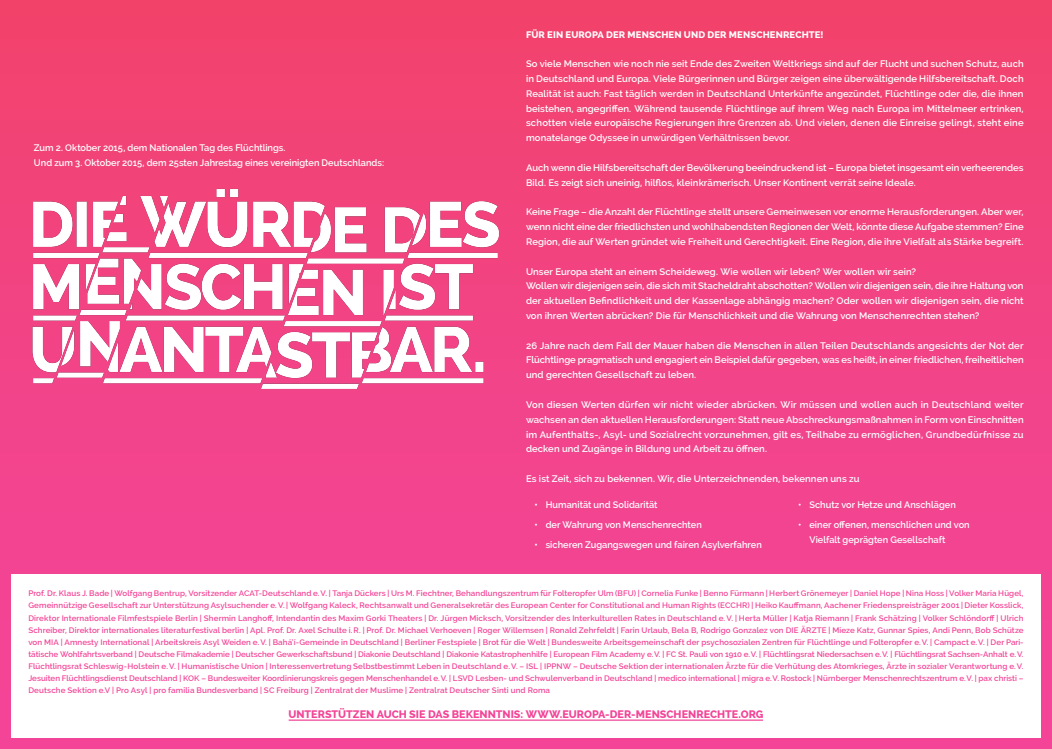
<style>
.page{position:relative;width:1052px;height:749px;background:#fff}
.page>*{position:absolute;margin:0;border:0;box-sizing:border-box;transform-origin:0 0}
.t1{font:800 10.9px "Raleway";color:#f34497}
.t2{font:600 9.5px/14.8px "Raleway";letter-spacing:.005em;color:#fff;text-align:justify}
.t3{font:800 9.5px "Raleway";letter-spacing:.01em;color:#fff}
.t4{font:600 8px/12px "Raleway";letter-spacing:.015em;color:#f34497;text-align:justify}
</style>
<div class="page">
<div style="left:0;top:0;width:1052px;height:748px;background:linear-gradient(to bottom,#f13e6b,#f451a4)"></div>
<div style="left:11px;top:574px;width:1029px;height:163px;background:#fff"></div>
<hr style="left:289px;top:719px;width:474px;height:1px;background:#f34497">
<img style="left:3px;top:158px;width:511px;height:260px">
<p class="t2" style="left:34px;top:140px;width:352px">Zum 2. Oktober 2015, dem Nationalen Tag des Flüchtlings.<br>Und zum 3. Oktober 2015, dem 25sten Jahrestag eines vereinigten Deutschlands:</p>
<p class="t3" style="left:526px;top:29px;width:299px">FÜR EIN EUROPA DER MENSCHEN UND DER MENSCHENRECHTE!</p>
<p class="t2" style="left:526px;top:56px;width:499px">So viele Menschen wie noch nie seit Ende des Zweiten Weltkriegs sind auf der Flucht und suchen Schutz, auch in Deutschland und Europa. Viele Bürgerinnen und Bürger zeigen eine überwältigende Hilfsbereitschaft. Doch Realität ist auch: Fast täglich werden in Deutschland Unterkünfte angezündet, Flüchtlinge oder die, die ihnen beistehen, angegriffen. Während tausende Flüchtlinge auf ihrem Weg nach Europa im Mittelmeer ertrinken, schotten viele europäische Regierungen ihre Grenzen ab. Und vielen, denen die Einreise gelingt, steht eine monatelange Odyssee in unwürdigen Verhältnissen bevor.</p>
<p class="t2" style="left:526px;top:160px;width:499px">Auch wenn die Hilfsbereitschaft der Bevölkerung beeindruckend ist – Europa bietet insgesamt ein verheerendes<br>Bild. Es zeigt sich uneinig, hilflos, kleinkrämerisch. Unser Kontinent verrät seine Ideale.</p>
<p class="t2" style="left:526px;top:204px;width:499px">Keine Frage – die Anzahl der Flüchtlinge stellt unsere Gemeinwesen vor enorme Herausforderungen. Aber wer, wenn nicht eine der friedlichsten und wohlhabendsten Regionen der Welt, könnte diese Aufgabe stemmen? Eine Region, die auf Werten gründet wie Freiheit und Gerechtigkeit. Eine Region, die ihre Vielfalt als Stärke begreift.</p>
<p class="t2" style="left:526px;top:264px;width:499px;text-align:left">Unser Europa steht an einem Scheideweg. Wie wollen wir leben? Wer wollen wir sein?<br>Wollen wir diejenigen sein, die sich mit Stacheldraht abschotten? Wollen wir diejenigen sein, die ihre Haltung von der aktuellen Befindlichkeit und der Kassenlage abhängig machen? Oder wollen wir diejenigen sein, die nicht von ihren Werten abrücken? Die für Menschlichkeit und die Wahrung von Menschenrechten stehen?</p>
<p class="t2" style="left:526px;top:338px;width:499px">26 Jahre nach dem Fall der Mauer haben die Menschen in allen Teilen Deutschlands angesichts der Not der Flüchtlinge pragmatisch und engagiert ein Beispiel dafür gegeben, was es heißt, in einer friedlichen, freiheitlichen und gerechten Gesellschaft zu leben.</p>
<p class="t2" style="left:526px;top:397px;width:499px">Von diesen Werten dürfen wir nicht wieder abrücken. Wir müssen und wollen auch in Deutschland weiter wachsen an den aktuellen Herausforderungen: Statt neue Abschreckungsmaßnahmen in Form von Einschnitten im Aufenthalts-, Asyl- und Sozialrecht vorzunehmen, gilt es, Teilhabe zu ermöglichen, Grundbedürfnisse zu decken und Zugänge in Bildung und Arbeit zu öffnen.</p>
<p class="t2" style="left:526px;top:471px;width:335px">Es ist Zeit, sich zu bekennen. Wir, die Unterzeichnenden, bekennen uns zu</p>
<p class="t2" style="left:534px;top:497px;width:125px">• Humanität und Solidarität</p>
<p class="t2" style="left:534px;top:517px;width:169px">• der Wahrung von Menschenrechten</p>
<p class="t2" style="left:534px;top:537px;width:229px">• sicheren Zugangswegen und fairen Asylverfahren</p>
<p class="t2" style="left:798px;top:497px;width:159px">• Schutz vor Hetze und Anschlägen</p>
<p class="t2" style="left:809px;top:517px;width:162px;text-indent:-11px">• einer offenen, menschlichen und von<br>Vielfalt geprägten Gesellschaft</p>
<p class="t4" style="left:28px;top:587px;width:996px">Prof. Dr. Klaus J. Bade | Wolfgang Bentrup, Vorsitzender ACAT-Deutschland e.V. | Tanja Dückers | Urs M. Fiechtner, Behandlungszentrum für Folteropfer Ulm (BFU) | Cornelia Funke | Benno Fürmann | Herbert Grönemeyer | Daniel Hope | Nina Hoss | Volker Maria Hügel, Gemeinnützige Gesellschaft zur Unterstützung Asylsuchender e.V. | Wolfgang Kaleck, Rechtsanwalt und Generalsekretär des European Center for Constitutional and Human Rights (ECCHR) | Heiko Kauffmann, Aachener Friedenspreisträger 2001 | Dieter Kosslick, Direktor Internationale Filmfestspiele Berlin | Shermin Langhoff, Intendantin des Maxim Gorki Theaters | Dr. Jürgen Micksch, Vorsitzender des Interkulturellen Rates in Deutschland e.V. | Herta Müller | Katja Riemann | Frank Schätzing | Volker Schlöndorff | Ulrich Schreiber, Direktor internationales literaturfestival berlin | Apl. Prof. Dr. Axel Schulte i.R. | Prof. Dr. Michael Verhoeven | Roger Willemsen | Ronald Zehrfeldt | Farin Urlaub, Bela B, Rodrigo Gonzalez von DIE ÄRZTE | Mieze Katz, Gunnar Spies, Andi Penn, Bob Schütze von MIA | Amnesty International | Arbeitskreis Asyl Weiden e.V. | Bahá‘í-Gemeinde in Deutschland | Berliner Festspiele | Brot für die Welt | Bundesweite Arbeitsgemeinschaft der psychosozialen Zentren für Flüchtlinge und Folteropfer e.V. | Campact e.V. | Der Pari&shy;tätische Wohlfahrtsverband | Deutsche Filmakademie | Deutscher Gewerkschaftsbund | Diakonie Deutschland | Diakonie Katastrophenhilfe | European Film Academy e.V. | FC St. Pauli von 1910 e.V. | Flüchtlingsrat Niedersachsen e.V. | Flüchtlingsrat Sachsen-Anhalt e.V.<br>Flüchtlingsrat Schleswig-Holstein e.V. | Humanistische Union | Interessenvertretung Selbstbestimmt Leben in Deutschland e.V. – ISL | IPPNW – Deutsche Sektion der internationalen Ärzte für die Verhütung des Atomkrieges, Ärzte in sozialer Verantwortung e.V.<br>Jesuiten Flüchtlingsdienst Deutschland | KOK – Bundesweiter Koordinierungskreis gegen Menschenhandel e.V. | LSVD Lesben- und Schwulenverband in Deutschland | medico international | migra e.V. Rostock | Nürnberger Menschenrechtszentrum e.V. | pax christi – Deutsche Sektion e.V | Pro Asyl | pro familia Bundesverband | SC Freiburg | Zentralrat der Muslime | Zentralrat Deutscher Sinti und Roma</p>
<p class="t1" style="left:288px;top:707px;width:476px">UNTERSTÜTZEN AUCH SIE DAS BEKENNTNIS: WWW.EUROPA-DER-MENSCHENRECHTE.ORG</p>
</div>
